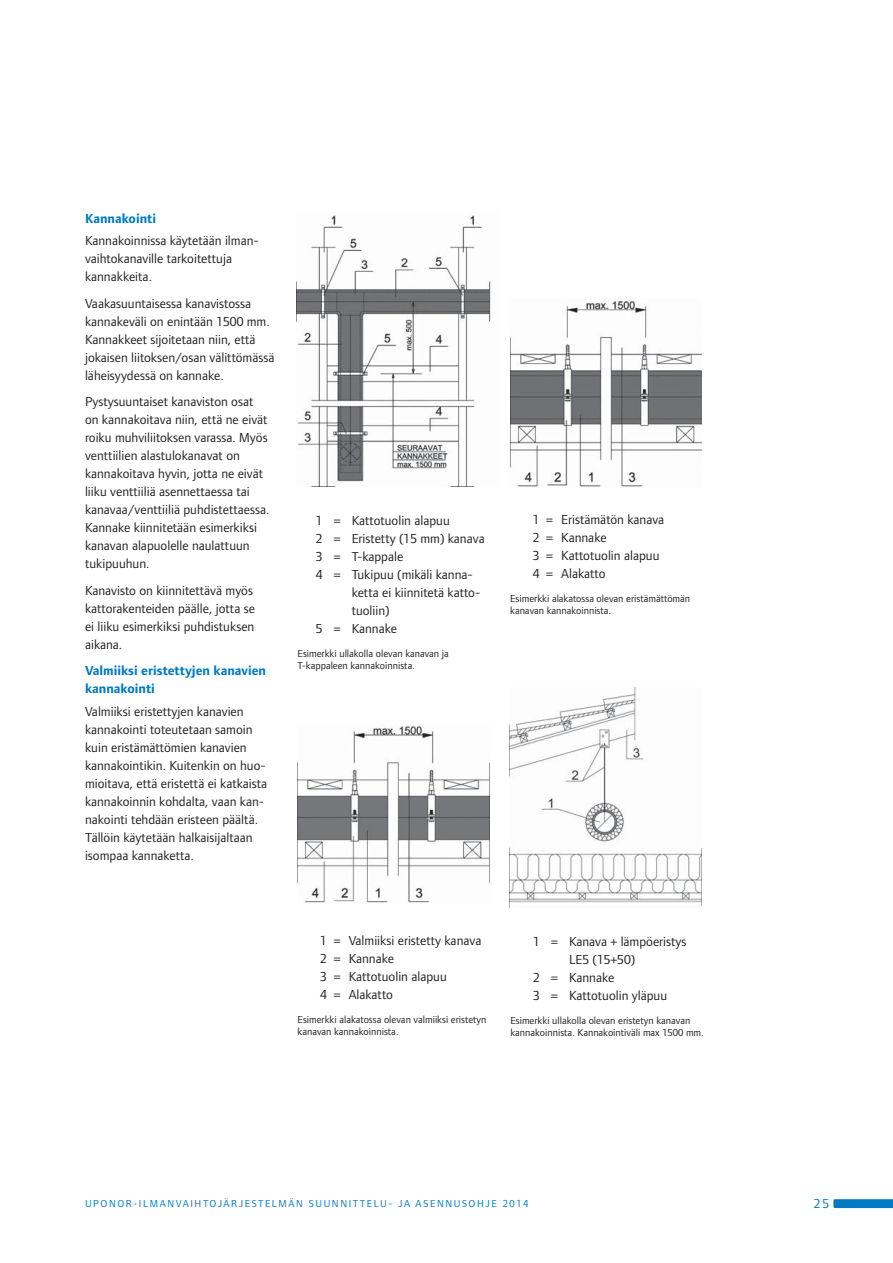
<style>
.page{position:relative;width:893px;height:1263px;background:#fff}
.page>*{position:absolute;margin:0;border:0;box-sizing:border-box;transform-origin:0 0}
.t1{font:13.5px/18px "Foundry Form Sans";color:#231f20}
.t2{font:700 13.5px/18px "Foundry Form Sans";color:#007ac2}
.t3{font:13.5px "Foundry Form Sans";color:#007ac2}
.t4{font:10.5px/12px "Foundry Form Sans";color:#231f20}
.t5{font:10.5px "Foundry Form Sans";letter-spacing:.15em;color:#007ac2}
</style>
<div class="page">
<img style="left:297px;top:215px;width:194px;height:271px">
<img style="left:510px;top:300px;width:192px;height:187px">
<img style="left:510px;top:687px;width:191px;height:216px">
<img style="left:298px;top:725px;width:191px;height:178px">
<svg style="left:833px;top:1199px;width:60px;height:9px"></svg>
<p class="t2" style="left:85px;top:211px;width:73px">Kannakointi</p>
<p class="t1" style="left:85px;top:233px;width:175px">Kannakoinnissa käytetään ilman&shy;vaihtokanaville tarkoitettuja kannakkeita.</p>
<p class="t1" style="left:85px;top:296px;width:191px">Vaakasuuntaisessa kanavistossa kannakeväli on enintään 1500 mm.<br>Kannakkeet sijoitetaan niin, että jokaisen liitoksen/osan välittömässä läheisyydessä on kannake.</p>
<p class="t1" style="left:85px;top:394px;width:186px">Pystysuuntaiset kanaviston osat on kannakoitava niin, että ne eivät roiku muhviliitoksen varassa. Myös venttiilien alastulokanavat on kannakoitava hyvin, jotta ne eivät liiku venttiiliä asennettaessa tai kanavaa/venttiiliä puhdistettaessa.<br>Kannake kiinnitetään esimerkiksi kanavan alapuolelle naulattuun tukipuuhun.</p>
<p class="t1" style="left:85px;top:583px;width:171px">Kanavisto on kiinnitettävä myös kattorakenteiden päälle, jotta se ei liiku esimerkiksi puhdistuksen aikana.</p>
<p class="t2" style="left:85px;top:663px;width:183px">Valmiiksi eristettyjen kanavien kannakointi</p>
<p class="t1" style="left:85px;top:703px;width:184px">Valmiiksi eristettyjen kanavien kannakointi toteutetaan samoin kuin eristämättömien kanavien kannakointikin. Kuitenkin on huo&shy;mioitava, että eristettä ei katkaista kannakoinnin kohdalta, vaan kan&shy;nakointi tehdään eristeen päältä.<br>Tällöin käytetään halkaisijaltaan isompaa kannaketta.</p>
<p class="t1" style="left:316px;top:513px;width:136px">1 = Kattotuolin alapuu</p>
<p class="t1" style="left:316px;top:531px;width:171px">2 = Eristetty (15 mm) kanava</p>
<p class="t1" style="left:316px;top:549px;width:89px">3 = T-kappale</p>
<p class="t1" style="left:316px;top:567px;width:159px">4 = Tukipuu (mikäli kanna-</p>
<p class="t1" style="left:352px;top:585px;width:130px">ketta ei kiinnitetä katto-</p>
<p class="t1" style="left:352px;top:603px;width:40px">tuoliin)</p>
<p class="t1" style="left:316px;top:621px;width:83px">5 = Kannake</p>
<p class="t4" style="left:298px;top:649px;width:153px">Esimerkki ullakolla olevan kanavan ja<br>T-kappaleen kannakoinnista.</p>
<p class="t1" style="left:533px;top:512px;width:133px">1 = Eristämätön kanava<br>2 = Kannake<br>3 = Kattotuolin alapuu<br>4 = Alakatto</p>
<p class="t4" style="left:510px;top:594px;width:181px">Esimerkki alakatossa olevan eristämättömän kanavan kannakoinnista.</p>
<p class="t1" style="left:320px;top:933px;width:163px">1 = Valmiiksi eristetty kanava<br>2 = Kannake<br>3 = Kattotuolin alapuu<br>4 = Alakatto</p>
<p class="t4" style="left:298px;top:1014px;width:190px">Esimerkki alakatossa olevan valmiiksi eristetyn kanavan kannakoinnista.</p>
<p class="t1" style="left:533px;top:933px;width:155px">1 = Kanava + lämpöeristys</p>
<p class="t1" style="left:569px;top:951px;width:68px">LE5 (15+50)</p>
<p class="t1" style="left:533px;top:969px;width:83px">2 = Kannake</p>
<p class="t1" style="left:533px;top:987px;width:136px">3 = Kattotuolin yläpuu</p>
<p class="t4" style="left:510px;top:1015px;width:195px">Esimerkki ullakolla olevan eristetyn kanavan kannakoinnista. Kannakointiväli max 1500 mm.</p>
<p class="t5" style="left:85px;top:1200px;width:445px">UPONOR-ILMANVAIHTOJÄRJESTELMÄN SUUNNITTELU- JA ASENNUSOHJE 2014</p>
<p class="t3" style="left:814px;top:1199px;width:17px">25</p>
</div>
